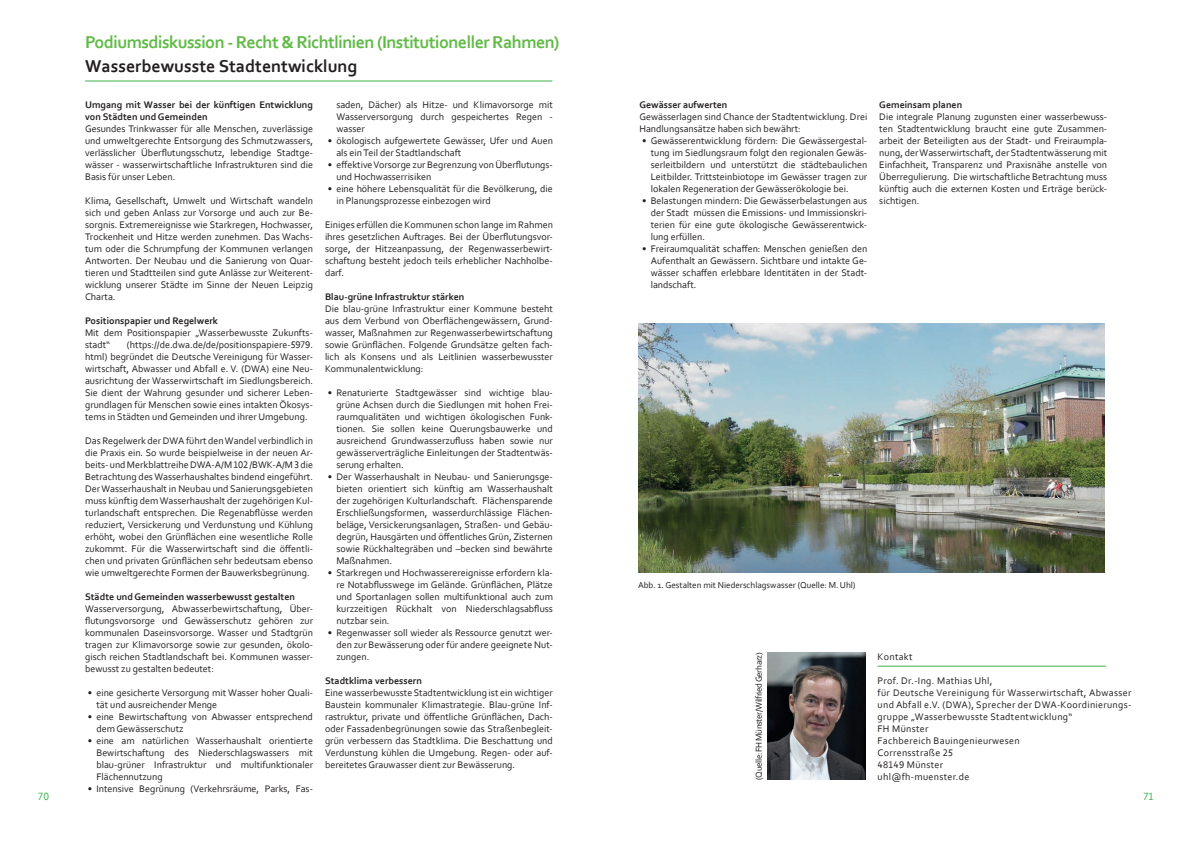
<style>
.page{position:relative;width:1191px;height:842px;background:#fff}
.page>*{position:absolute;margin:0;border:0;box-sizing:border-box;transform-origin:0 0}
.t1{font:700 18px "Corbel";letter-spacing:-.03em;color:#60bb46}
.t2{font:700 18px "Corbel";color:#231f20}
.t3{font:11px "Corbel";color:#3ab54a}
.t4{font:10px/12px "Corbel";color:#231f20;text-align:justify}
.t5{font:10px/12px "Corbel";letter-spacing:.03em;color:#231f20}
.t6{font:700 10px/12px "Corbel";color:#231f20}
.t7{font:9px "Corbel";color:#231f20}
.t8{font:9px "Corbel";letter-spacing:-.04em;color:#231f20}
</style>
<div class="page">
<img style="left:767px;top:652px;width:98px;height:127px">
<hr style="left:877px;top:666px;width:229px;height:1px;background:#3ab54a">
<hr style="left:85px;top:81px;width:467px;height:1px;background:#3ab54a">
<img style="left:638px;top:323px;width:466px;height:249px">
<h1 class="t1" style="left:85px;top:31px;width:476px">Podiumsdiskussion - Recht &amp; Richtlinien (Institutioneller Rahmen)</h1>
<h1 class="t2" style="left:85px;top:55px;width:274px">Wasserbewusste Stadtentwicklung</h1>
<p class="t6" style="left:85px;top:98px;width:229px">Umgang mit Wasser bei der künftigen Entwicklung von Städten und Gemeinden</p>
<p class="t4" style="left:85px;top:122px;width:229px">Gesundes Trinkwasser für alle Menschen, zuverlässige und umweltgerechte Entsorgung des Schmutzwassers, verlässlicher Überflutungsschutz, lebendige Stadtge&shy;wässer - wasserwirtschaftliche Infrastrukturen sind die Basis für unser Leben.</p>
<p class="t4" style="left:85px;top:194px;width:229px">Klima, Gesellschaft, Umwelt und Wirtschaft wandeln sich und geben Anlass zur Vorsorge und auch zur Be&shy;sorgnis. Extremereignisse wie Starkregen, Hochwasser, Trockenheit und Hitze werden zunehmen. Das Wachs&shy;tum oder die Schrumpfung der Kommunen verlangen Antworten. Der Neubau und die Sanierung von Quar&shy;tieren und Stadtteilen sind gute Anlässe zur Weiterent&shy;wicklung unserer Städte im Sinne der Neuen Leipzig Charta.</p>
<p class="t6" style="left:85px;top:314px;width:135px">Positionspapier und Regelwerk</p>
<p class="t4" style="left:85px;top:326px;width:229px">Mit dem Positionspapier „Wasserbewusste Zukunfts&shy;stadt“</p>
<p class="t6" style="left:639px;top:98px;width:90px">Gewässer aufwerten</p>
<p class="t4" style="left:639px;top:110px;width:229px">Gewässerlagen sind Chance der Stadtentwicklung. Drei<br>Handlungsansätze haben sich bewährt:</p>
<p class="t4" style="left:650px;top:134px;width:218px;text-indent:-8px">• Gewässerentwicklung fördern: Die Gewässergestal&shy;tung im Siedlungsraum folgt den regionalen Gewäs&shy;serleitbildern und unterstützt die städtebaulichen Leitbilder. Trittsteinbiotope im Gewässer tragen zur lokalen Regeneration der Gewässerökologie bei.</p>
<p class="t4" style="left:650px;top:194px;width:218px;text-indent:-9px">• Belastungen mindern: Die Gewässerbelastungen aus der Stadt müssen die Emissions- und Immissionskri&shy;terien für eine gute ökologische Gewässerentwick&shy;lung erfüllen.</p>
<p class="t4" style="left:650px;top:242px;width:218px;text-indent:-8px">• Freiraumqualität schaffen: Menschen genießen den Aufenthalt an Gewässern. Sichtbare und intakte Ge&shy;wässer schaffen erlebbare Identitäten in der Stadt&shy;landschaft.</p>
<p class="t4" style="left:336px;top:98px;width:218px">saden, Dächer) als Hitze- und Klimavorsorge mit Wasserversorgung durch gespeichertes Regen - wasser</p>
<p class="t4" style="left:336px;top:134px;width:218px;text-indent:-8px">• ökologisch aufgewertete Gewässer, Ufer und Auen als ein Teil der Stadtlandschaft</p>
<p class="t4" style="left:336px;top:158px;width:218px;text-indent:-8px">• effektive Vorsorge zur Begrenzung von Überflutungs&shy;und Hochwasserrisiken</p>
<p class="t4" style="left:336px;top:182px;width:218px;text-indent:-8px">• eine höhere Lebensqualität für die Bevölkerung, die in Planungsprozesse einbezogen wird</p>
<p class="t4" style="left:325px;top:218px;width:229px">Einiges erfüllen die Kommunen schon lange im Rahmen ihres gesetzlichen Auftrages. Bei der Überflutungsvor&shy;sorge, der Hitzeanpassung, der Regenwasserbewirt&shy;schaftung besteht jedoch teils erheblicher Nachholbe&shy;darf.</p>
<p class="t6" style="left:325px;top:290px;width:141px">Blau-grüne Infrastruktur stärken</p>
<p class="t4" style="left:325px;top:302px;width:229px">Die blau-grüne Infrastruktur einer Kommune besteht aus dem Verbund von Oberflächengewässern, Grund&shy;wasser, Maßnahmen zur Regenwasserbewirtschaftung sowie Grünflächen. Folgende Grundsätze gelten fach&shy;lich als Konsens und als Leitlinien wasserbewusster Kommunalentwicklung:</p>
<p class="t4" style="left:336px;top:386px;width:218px;text-indent:-9px">• Renaturierte Stadtgewässer sind wichtige blau&shy;grüne Achsen durch die Siedlungen mit hohen Frei&shy;raumqualitäten und wichtigen ökologischen Funk&shy;tionen. Sie sollen keine Querungsbauwerke und ausreichend Grundwasserzufluss haben sowie nur gewässerverträgliche Einleitungen der Stadtentwäs&shy;serung erhalten.</p>
<p class="t4" style="left:336px;top:470px;width:218px;text-indent:-8px">• Der Wasserhaushalt in Neubau- und Sanierungsge&shy;bieten orientiert sich künftig am Wasserhaushalt der zugehörigen Kulturlandschaft. Flächensparende Erschließungsformen, wasserdurchlässige Flächen&shy;beläge, Versickerungsanlagen, Straßen- und Gebäu&shy;degrün, Hausgärten und öffentliches Grün, Zisternen sowie Rückhaltegräben und –becken sind bewährte Maßnahmen.</p>
<p class="t4" style="left:336px;top:566px;width:218px;text-indent:-9px">• Starkregen und Hochwasserereignisse erfordern kla&shy;re Notabflusswege im Gelände. Grünflächen, Plätze und Sportanlagen sollen multifunktional auch zum kurzzeitigen Rückhalt von Niederschlagsabfluss nutzbar sein.</p>
<p class="t4" style="left:336px;top:626px;width:218px;text-indent:-8px">• Regenwasser soll wieder als Ressource genutzt wer&shy;den zur Bewässerung oder für andere geeignete Nut&shy;zungen.</p>
<p class="t6" style="left:325px;top:674px;width:98px">Stadtklima verbessern</p>
<p class="t4" style="left:325px;top:686px;width:229px">Eine wasserbewusste Stadtentwicklung ist ein wichtiger Baustein kommunaler Klimastrategie. Blau-grüne Inf&shy;rastruktur, private und öffentliche Grünflächen, Dach&shy;oder Fassadenbegrünungen sowie das Straßenbegleit&shy;grün verbessern das Stadtklima. Die Beschattung und Verdunstung kühlen die Umgebung. Regen- oder auf&shy;bereitetes Grauwasser dient zur Bewässerung.</p>
<p class="t6" style="left:879px;top:98px;width:84px">Gemeinsam planen</p>
<p class="t4" style="left:879px;top:110px;width:229px">Die integrale Planung zugunsten einer wasserbewuss&shy;ten Stadtentwicklung braucht eine gute Zusammen&shy;arbeit der Beteiligten aus der Stadt- und Freiraumpla&shy;nung, der Wasserwirtschaft, der Stadtentwässerung mit Einfachheit, Transparenz und Praxisnähe anstelle von Überregulierung. Die wirtschaftliche Betrachtung muss künftig auch die externen Kosten und Erträge berück&shy;sichtigen.</p>
<p class="t4" style="left:85px;top:338px;width:229px;text-indent:42px">(https://de.dwa.de/de/positionspapiere-5979. html) begründet die Deutsche Vereinigung für Wasser&shy;wirtschaft, Abwasser und Abfall e. V. (DWA) eine Neu&shy;ausrichtung der Wasserwirtschaft im Siedlungsbereich.<br>Sie dient der Wahrung gesunder und sicherer Leben&shy;grundlagen für Menschen sowie eines intakten Ökosys&shy;tems in Städten und Gemeinden und ihrer Umgebung.</p>
<p class="t4" style="left:85px;top:434px;width:229px">Das Regelwerk der DWA führt den Wandel verbindlich in die Praxis ein. So wurde beispielweise in der neuen Ar&shy;beits- und Merkblattreihe DWA-A/M 102 /BWK-A/M 3 die Betrachtung des Wasserhaushaltes bindend eingeführt.<br>Der Wasserhaushalt in Neubau und Sanierungsgebieten muss künftig dem Wasserhaushalt der zugehörigen Kul&shy;turlandschaft entsprechen. Die Regenabflüsse werden reduziert, Versickerung und Verdunstung und Kühlung erhöht, wobei den Grünflächen eine wesentliche Rolle zukommt. Für die Wasserwirtschaft sind die öffentli&shy;chen und privaten Grünflächen sehr bedeutsam ebenso wie umweltgerechte Formen der Bauwerksbegrünung.</p>
<p class="t6" style="left:85px;top:590px;width:211px">Städte und Gemeinden wasserbewusst gestalten</p>
<p class="t4" style="left:85px;top:602px;width:229px">Wasserversorgung, Abwasserbewirtschaftung, Über&shy;flutungsvorsorge und Gewässerschutz gehören zur kommunalen Daseinsvorsorge. Wasser und Stadtgrün tragen zur Klimavorsorge sowie zur gesunden, ökolo&shy;gisch reichen Stadtlandschaft bei. Kommunen wasser&shy;bewusst zu gestalten bedeutet:</p>
<p class="t4" style="left:96px;top:686px;width:218px;text-indent:-8px">• eine gesicherte Versorgung mit Wasser hoher Quali&shy;tät und ausreichender Menge</p>
<p class="t4" style="left:96px;top:710px;width:218px;text-indent:-8px">• eine Bewirtschaftung von Abwasser entsprechend dem Gewässerschutz</p>
<p class="t4" style="left:96px;top:734px;width:218px;text-indent:-8px">• eine am natürlichen Wasserhaushalt orientierte Bewirtschaftung des Niederschlagswassers mit blau-grüner Infrastruktur und multifunktionaler Flächennutzung</p>
<p class="t4" style="left:88px;top:782px;width:227px">• Intensive Begrünung (Verkehrsräume, Parks, Fas-</p>
<p class="t7" style="left:638px;top:580px;width:219px">Abb. 1. Gestalten mit Niederschlagswasser (Quelle: M. Uhl)</p>
<p class="t8" style="left:753px;top:779px;width:129px;rotate:-90deg">(Quelle: FH Münster/Wilfried Gerharz)</p>
<p class="t5" style="left:877px;top:650px;width:36px">Kontakt</p>
<p class="t5" style="left:877px;top:674px;width:255px">Prof. Dr.-Ing. Mathias Uhl,<br>für Deutsche Vereinigung für Wasserwirtschaft, Abwasser und Abfall e.V. (DWA), Sprecher der DWA-Koordinierungs&shy;gruppe „Wasserbewusste Stadtentwicklung“<br>FH Münster<br>Fachbereich Bauingenieurwesen<br>Corrensstraße 25<br>48149 Münster<br>uhl@fh-muenster.de</p>
<p class="t3" style="left:38px;top:790px;width:12px">70</p>
<p class="t3" style="left:1143px;top:789px;width:12px">71</p>
</div>
